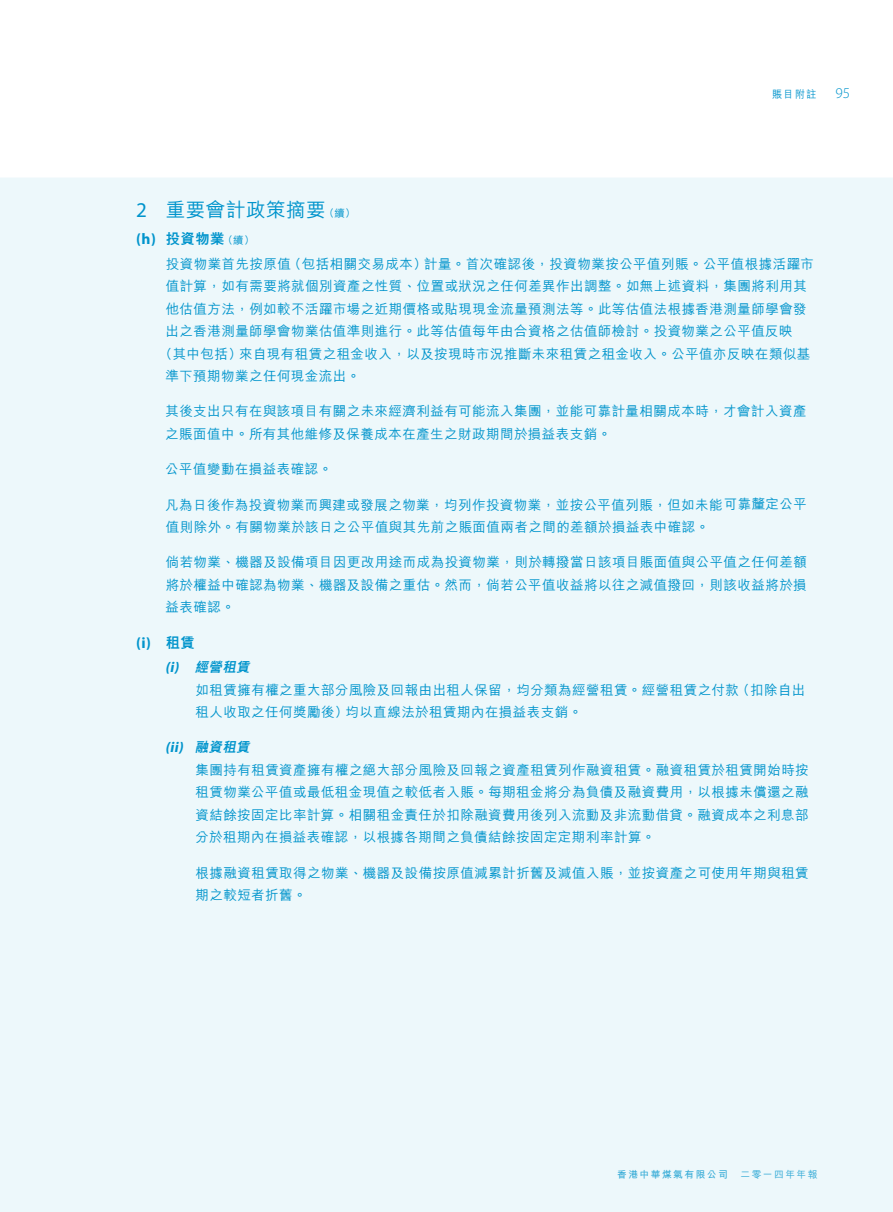
<style>
.page{position:relative;width:893px;height:1212px;background:#fff}
.page>*{position:absolute;margin:0;border:0;box-sizing:border-box;transform-origin:0 0}
.t1{font:500 19.5px "M Hei HK";letter-spacing:.03em;color:#0094cc}
.t2{font:700 15.45px "Myriad Pro";color:#0094cc}
.t3{font:300 15px "Myriad Pro";color:#0094cc}
.t4{font:italic 700 14.55px "Myriad Pro";color:#0094cc}
.t5{font:800 14.25px "M Hei HK";color:#0094cc}
.t6{font:500 13.5px/22.5px "M Hei HK";letter-spacing:.035em;color:#0094cc}
.t7{font:500 10.5px "M Hei HK";color:#0094cc;scale:.95 1}
.t8{font:700 9.75px "M Hei HK";letter-spacing:.15em;color:#33aad6}
.t9{font:500 9.75px "M Hei HK";letter-spacing:.15em;color:#33aad6}
.s1{font-family:"Myriad Pro";font-weight:400;font-size:21px}
.s2{font-size:10.5px}
.s3{font-family:"Myriad Pro";font-weight:700;font-size:15.45px}
.s4{font-weight:500;font-size:10.5px}
.s5{font-family:"M Hei HK";font-weight:800;font-size:14.25px}
.s6{font-family:"Myriad Pro";font-weight:700;font-style:italic;font-size:14.55px}
.s7{font-weight:800;font-style:italic}
.s8{font-family:"M Hei HK";font-weight:800;font-size:13.5px}
</style>
<div class="page">
<div style="left:0;top:178px;width:893px;height:1034px;background:#edf8fb"></div>
<p class="t7" style="left:772px;top:86px;width:48px">賬目附註</p>
<p class="t3" style="left:836px;top:84px;width:16px">95</p>
<h1 class="t1" style="left:136px;top:196px;width:221px"><span class="s1">2</span> 重要會計政策摘要<span class="s2">（續）</span></h1>
<p class="t5" style="left:136px;top:232px;width:120px"><span class="s3">(h)</span> 投資物業<span class="s4">（續）</span></p>
<p class="t6" style="left:166px;top:251px;width:650px">投資物業首先按原值（包括相關交易成本）計量。首次確認後，投資物業按公平值列賬。公平值根據活躍市</p>
<p class="t6" style="left:166px;top:274px;width:643px">值計算，如有需要將就個別資產之性質、位置或狀況之任何差異作出調整。如無上述資料，集團將利用其</p>
<p class="t6" style="left:166px;top:296px;width:643px">他估值方法，例如較不活躍市場之近期價格或貼現現金流量預測法等。此等估值法根據香港測量師學會發</p>
<p class="t6" style="left:166px;top:319px;width:629px">出之香港測量師學會物業估值準則進行。此等估值每年由合資格之估值師檢討。投資物業之公平值反映</p>
<p class="t6" style="left:159px;top:341px;width:653px">（其中包括）來自現有租賃之租金收入，以及按現時市況推斷未來租賃之租金收入。公平值亦反映在類似基</p>
<p class="t6" style="left:165px;top:364px;width:196px">準下預期物業之任何現金流出。</p>
<p class="t6" style="left:165px;top:399px;width:643px">其後支出只有在與該項目有關之未來經濟利益有可能流入集團，並能可靠計量相關成本時，才會計入資產之賬面值中。所有其他維修及保養成本在產生之財政期間於損益表支銷。</p>
<p class="t6" style="left:165px;top:457px;width:168px">公平值變動在損益表確認。</p>
<p class="t6" style="left:165px;top:492px;width:643px">凡為日後作為投資物業而興建或發展之物業，均列作投資物業，並按公平值列賬，但如未能可靠釐定公平值則除外。有關物業於該日之公平值與其先前之賬面值兩者之間的差額於損益表中確認。</p>
<p class="t6" style="left:166px;top:550px;width:643px;text-align:justify">倘若物業、機器及設備項目因更改用途而成為投資物業，則於轉撥當日該項目賬面值與公平值之任何差額將於權益中確認為物業、機器及設備之重估。然而，倘若公平值收益將以往之減值撥回，則該收益將於損益表確認。</p>
<p class="t2" style="left:136px;top:632px;width:60px">(i) <span class="s5">租賃</span></p>
<p class="t6" style="left:196px;top:655px;width:611px;text-indent:-30px"><span class="s6">(i)</span> <span class="s7">經營租賃<br></span>如租賃擁有權之重大部分風險及回報由出租人保留，均分類為經營租賃。經營租賃之付款（扣除自出租人收取之任何獎勵後）均以直線法於租賃期內在損益表支銷。</p>
<p class="t4" style="left:165px;top:738px;width:89px">(ii) <span class="s8">融資租賃</span></p>
<p class="t6" style="left:195px;top:757px;width:615px;text-align:justify">集團持有租賃資產擁有權之絕大部分風險及回報之資產租賃列作融資租賃。融資租賃於租賃開始時按租賃物業公平值或最低租金現值之較低者入賬。每期租金將分為負債及融資費用，以根據未償還之融資結餘按固定比率計算。相關租金責任於扣除融資費用後列入流動及非流動借貸。融資成本之利息部分於租期內在損益表確認，以根據各期間之負債結餘按固定定期利率計算。</p>
<p class="t6" style="left:196px;top:860px;width:615px">根據融資租賃取得之物業、機器及設備按原值減累計折舊及減值入賬，並按資產之可使用年期與租賃期之較短者折舊。</p>
<p class="t8" style="left:617px;top:1167px;width:112px">香港中華煤氣有限公司</p>
<p class="t9" style="left:740px;top:1167px;width:79px">二零一四年年報</p>
</div>
